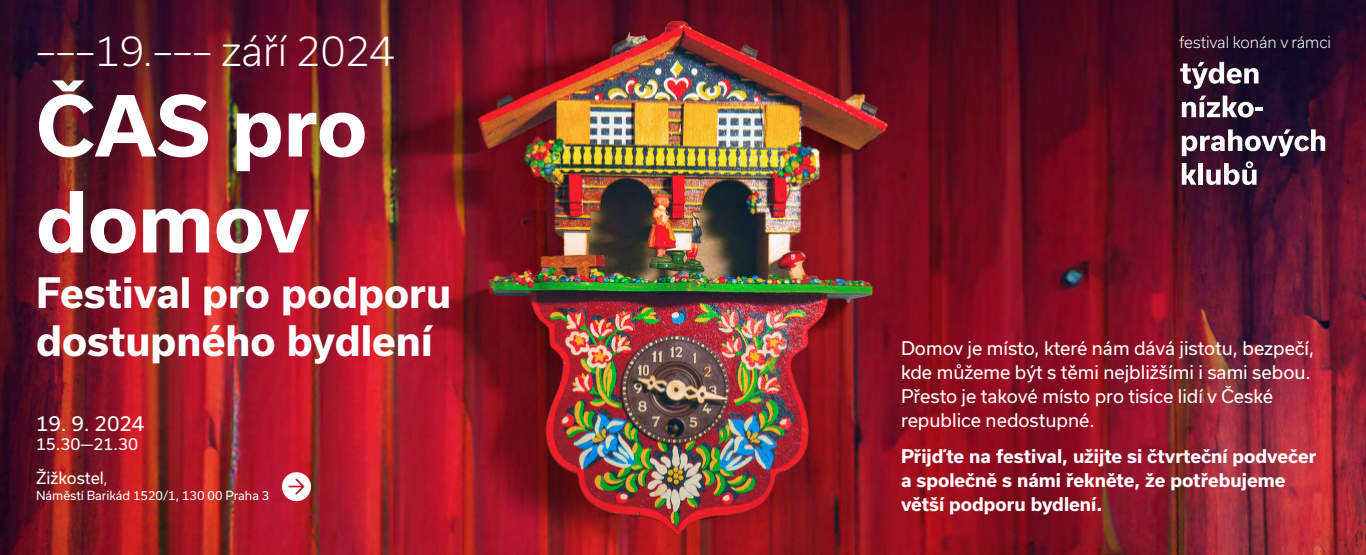
<style>
.page{position:relative;width:1366px;height:555px;background:#fff}
.page>*{position:absolute;margin:0;border:0;box-sizing:border-box;transform-origin:0 0}
.t1{font:700 80px "Usual";color:#fff}
.t2{font:700 40px "Usual";color:#fff}
.t3{font:300 40px "Usual";color:#fff}
.t4{font:20px "Usual";color:#fff}
.t5{font:18px/24px "Usual";color:#fff}
.t6{font:700 18px/24px "Usual";color:#fff}
.t7{font:16px "Usual";color:#fff}
.t8{font:300 15.3px "Usual";color:#fff}
.t9{font:12px "Usual";color:#fff}
.s1{font-size:12px}
</style>
<div class="page">
<img style="left:0;top:0;width:1366px;height:555px">
<svg style="left:282px;top:472px;width:29px;height:29px"></svg>
<svg style="left:1180px;top:62px;width:79px;height:27px"></svg>
<svg style="left:1182px;top:96px;width:81px;height:22px"></svg>
<svg style="left:1182px;top:129px;width:143px;height:56px"></svg>
<p class="t3" style="left:36px;top:28px;width:360px">–––19.––– září 2024</p>
<p class="t1" style="left:36px;top:80px;width:333px">ČAS pro</p>
<p class="t1" style="left:36px;top:176px;width:275px">domov</p>
<p class="t2" style="left:36px;top:270px;width:417px">Festival pro podporu</p>
<p class="t2" style="left:36px;top:318px;width:398px">dostupného bydlení</p>
<p class="t4" style="left:36px;top:412px;width:110px">19. 9. 2024</p>
<p class="t7" style="left:36px;top:435px;width:104px">15.30—21.30</p>
<p class="t7" style="left:36px;top:469px;width:73px">Žižkostel<span class="s1">,</span></p>
<p class="t9" style="left:36px;top:488px;width:235px">Náměstí Barikád 1520/1, 130 00 Praha 3</p>
<p class="t8" style="left:1179px;top:33px;width:154px">festival konán v rámci</p>
<p class="t5" style="left:901px;top:336px;width:415px">Domov je místo, které nám dává jistotu, bezpečí, kde můžeme být s těmi nejbližšími i sami sebou.<br>Přesto je takové místo pro tisíce lidí v České republice nedostupné.</p>
<p class="t6" style="left:901px;top:444px;width:417px">Přijďte na festival, užijte si čtvrteční podvečer a společně s námi řekněte, že potřebujeme větší podporu bydlení.</p>
</div>
